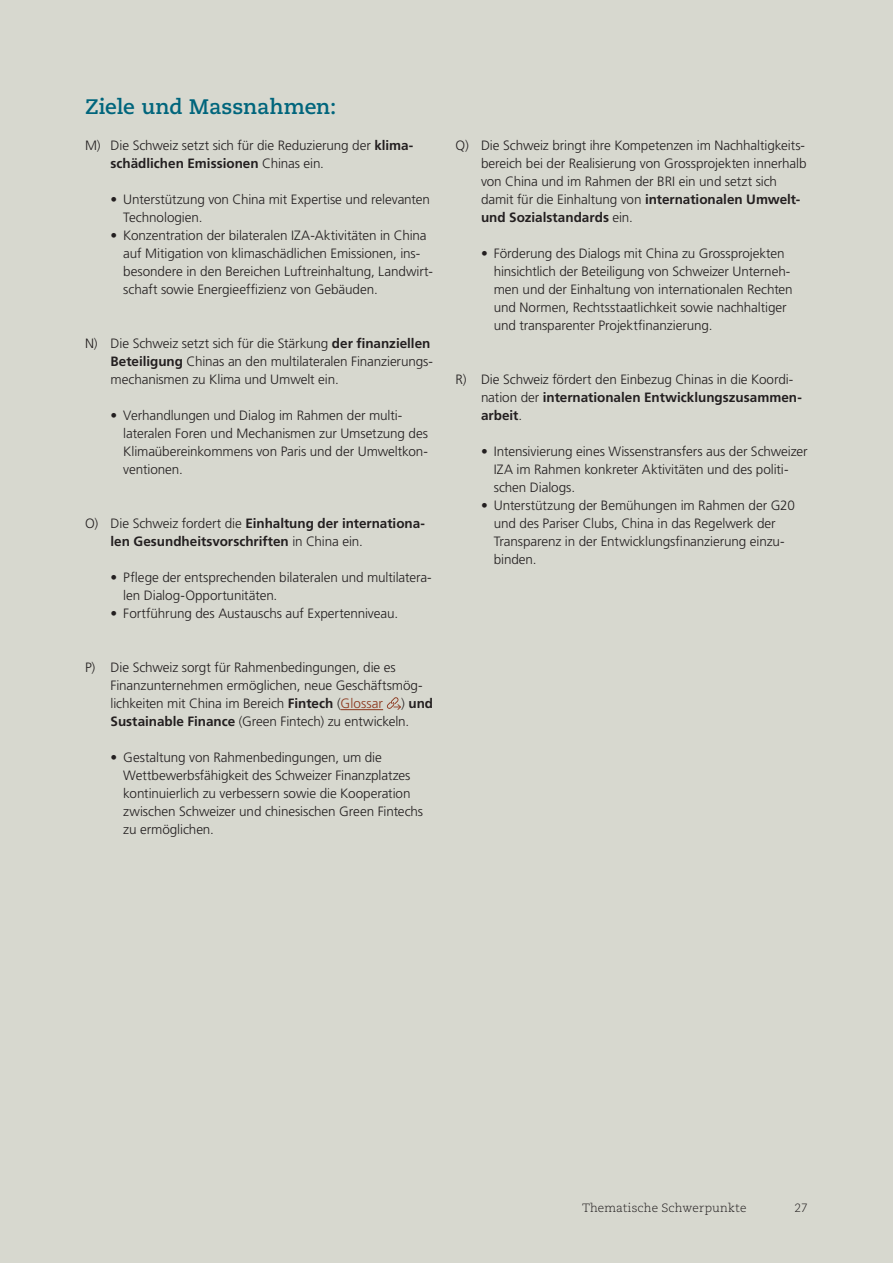
<style>
.page{position:relative;width:893px;height:1263px;background:#d7d8cf}
.page>*{position:absolute;margin:0;border:0;box-sizing:border-box;transform-origin:0 0}
._2_Untertitel_14_Zie{font:700 21px "Caecilia LT Pro 75";letter-spacing:-.005em;color:#00657c}
.t1{font:300 13.5px/18px "Frutiger LT Pro";letter-spacing:-.01em;color:#231f20}
.t2{font:700 13.5px/18px "Frutiger LT Pro";color:#231f20}
._9_Pagina_li{font:300 12px "Caecilia LT Pro 45";letter-spacing:.01em;color:#231f20}
.s1{font-weight:700}
.s2{font-weight:300}
.s3{color:#8b351b}
</style>
<div class="page">
<hr style="left:341px;top:709px;width:42px;height:1px;background:#8b351b">
<svg style="left:387px;top:697px;width:14px;height:13px"></svg>
<p class="_2_Untertitel_14_Zie" style="left:85px;top:93px;width:253px">Ziele und Massnahmen:</p>
<p class="t1" style="left:111px;top:137px;width:304px;text-indent:-26px">M) Die Schweiz setzt sich für die Reduzierung der <span class="s1">klima&shy;schädlichen Emissionen</span> Chinas ein.</p>
<p class="t1" style="left:123px;top:191px;width:308px;text-indent:-13px">• Unterstützung von China mit Expertise und relevanten<br>Technologien.</p>
<p class="t1" style="left:123px;top:227px;width:311px;text-indent:-13px">• Konzentration der bilateralen IZA-Aktivitäten in China auf Mitigation von klimaschädlichen Emissionen, ins&shy;besondere in den Bereichen Luftreinhaltung, Landwirt&shy;schaft sowie Energieeffizienz von Gebäuden.</p>
<p class="t1" style="left:111px;top:335px;width:324px;text-indent:-26px">N) Die Schweiz setzt sich für die Stärkung <span class="s1">der finanziellen<br>Beteiligung</span> Chinas an den multilateralen Finanzierungs&shy;mechanismen zu Klima und Umwelt ein.</p>
<p class="t1" style="left:123px;top:407px;width:306px;text-indent:-13px">• Verhandlungen und Dialog im Rahmen der multi&shy;lateralen Foren und Mechanismen zur Umsetzung des Klimaübereinkommens von Paris und der Umweltkon&shy;ventionen.</p>
<p class="t2" style="left:111px;top:515px;width:316px;text-indent:-26px"><span class="s2">O) Die Schweiz fordert die</span> Einhaltung der internationa&shy;len Gesundheitsvorschriften <span class="s2">in China ein.</span></p>
<p class="t1" style="left:123px;top:569px;width:310px;text-indent:-13px">• Pflege der entsprechenden bilateralen und multilatera&shy;len Dialog-Opportunitäten.</p>
<p class="t1" style="left:111px;top:605px;width:289px">• Fortführung des Austauschs auf Expertenniveau.</p>
<p class="t1" style="left:111px;top:659px;width:314px;text-indent:-26px">P) Die Schweiz sorgt für Rahmenbedingungen, die es<br>Finanzunternehmen ermöglichen, neue Geschäftsmög&shy;lichkeiten mit China im Bereich <span class="s1">Fintech</span> (<span class="s3">Glossar</span></p>
<p class="t1" style="left:111px;top:695px;width:324px;text-indent:291px">) <span class="s1">und<br>Sustainable Finance</span> (Green Fintech) zu entwickeln.</p>
<p class="t1" style="left:123px;top:749px;width:301px;text-indent:-13px">• Gestaltung von Rahmenbedingungen, um die Wettbewerbsfähigkeit des Schweizer Finanzplatzes kontinuierlich zu verbessern sowie die Kooperation zwischen Schweizer und chinesischen Green Fintechs zu ermöglichen.</p>
<p class="t1" style="left:481px;top:137px;width:327px;text-indent:-26px">Q) Die Schweiz bringt ihre Kompetenzen im Nachhaltigkeits&shy;bereich bei der Realisierung von Grossprojekten innerhalb von China und im Rahmen der BRI ein und setzt sich damit für die Einhaltung von <span class="s1">internationalen Umwelt&shy;und Sozialstandards</span> ein.</p>
<p class="t1" style="left:494px;top:245px;width:301px;text-indent:-13px">• Förderung des Dialogs mit China zu Grossprojekten hinsichtlich der Beteiligung von Schweizer Unterneh&shy;men und der Einhaltung von internationalen Rechten und Normen, Rechtsstaatlichkeit sowie nachhaltiger und transparenter Projektfinanzierung.</p>
<p class="t1" style="left:481px;top:371px;width:322px;text-indent:-26px">R) Die Schweiz fördert den Einbezug Chinas in die Koordi&shy;nation der <span class="s1">internationalen Entwicklungszusammen&shy;arbeit</span>.</p>
<p class="t1" style="left:494px;top:443px;width:315px;text-indent:-13px">• Intensivierung eines Wissenstransfers aus der Schweizer<br>IZA im Rahmen konkreter Aktivitäten und des politi&shy;schen Dialogs.</p>
<p class="t1" style="left:494px;top:497px;width:303px;text-indent:-13px">• Unterstützung der Bemühungen im Rahmen der G20 und des Pariser Clubs, China in das Regelwerk der Transparenz in der Entwicklungsfinanzierung einzu&shy;binden.</p>
<p class="_9_Pagina_li" style="left:582px;top:1200px;width:166px">Thematische Schwerpunkte</p>
<p class="_9_Pagina_li" style="left:795px;top:1200px;width:15px">27</p>
</div>
